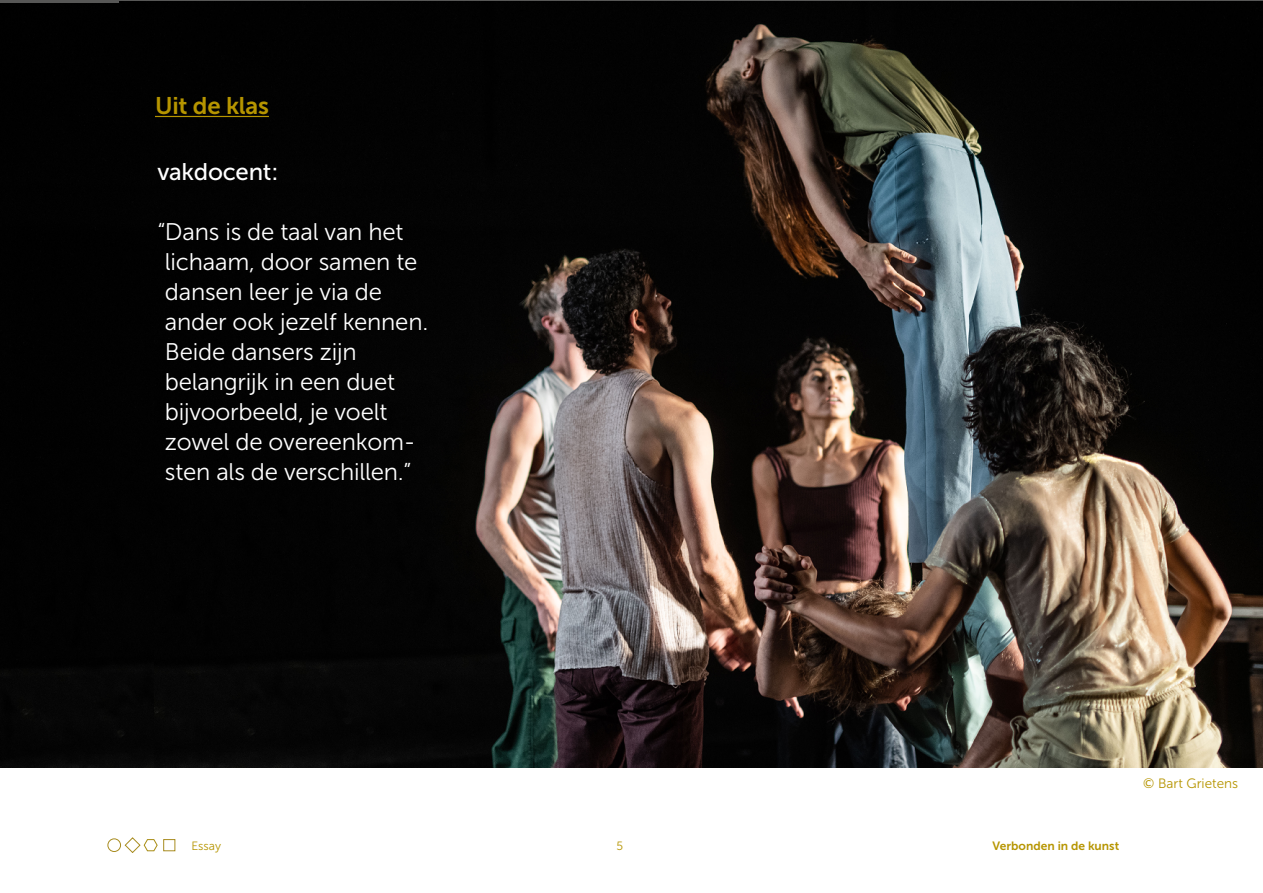
<style>
.page{position:relative;width:1263px;height:893px;background:#fff}
.page>*{position:absolute;margin:0;border:0;box-sizing:border-box;transform-origin:0 0}
.t1{font:24px/30px "Museo Sans 300";letter-spacing:-.01em;color:#fff}
.t2{font:24px "Museo Sans 500";letter-spacing:-.01em;color:#fff}
.t3{font:24px "Museo Sans 700";letter-spacing:-.01em;color:#b69500}
.t4{font:13.5px "Museo Sans 300";color:#b69500}
.t5{font:12px "Museo Sans 700";color:#b69500}
.t6{font:12px "Museo Sans 300";color:#b69500}
.s1{font-family:"Lato"}
</style>
<div class="page">
<div style="left:108px;top:838px;width:13px;height:14px;border:1px solid #a88c20;border-radius:50%"></div>
<svg style="left:124px;top:837px;width:51px;height:16px"></svg>
<img style="left:119px;top:2px;width:1144px;height:765px">
<div style="left:0;top:3px;width:154px;height:764px;background:#010101"></div>
<hr style="left:155px;top:116px;width:114px;height:1px;background:#b69500">
<p class="t3" style="left:155px;top:92px;width:115px">Uit de klas</p>
<p class="t2" style="left:157px;top:159px;width:122px">vakdocent:</p>
<p class="t1" style="left:165px;top:217px;width:265px;text-indent:-8px">“Dans is de taal van het lichaam, door samen te dansen leer je via de ander ook jezelf kennen.<br>Beide dansers zijn belangrijk in een duet bijvoorbeeld, je voelt zowel de overeenkom&shy;sten als de verschillen.”</p>
<p class="t6" style="left:191px;top:839px;width:31px">Essay</p>
<p class="t6" style="left:617px;top:839px;width:8px">5</p>
<p class="t5" style="left:992px;top:839px;width:128px">Verbonden in de kunst</p>
<p class="t4" style="left:1143px;top:776px;width:96px"><span class="s1">©</span> Bart Grietens</p>
</div>
